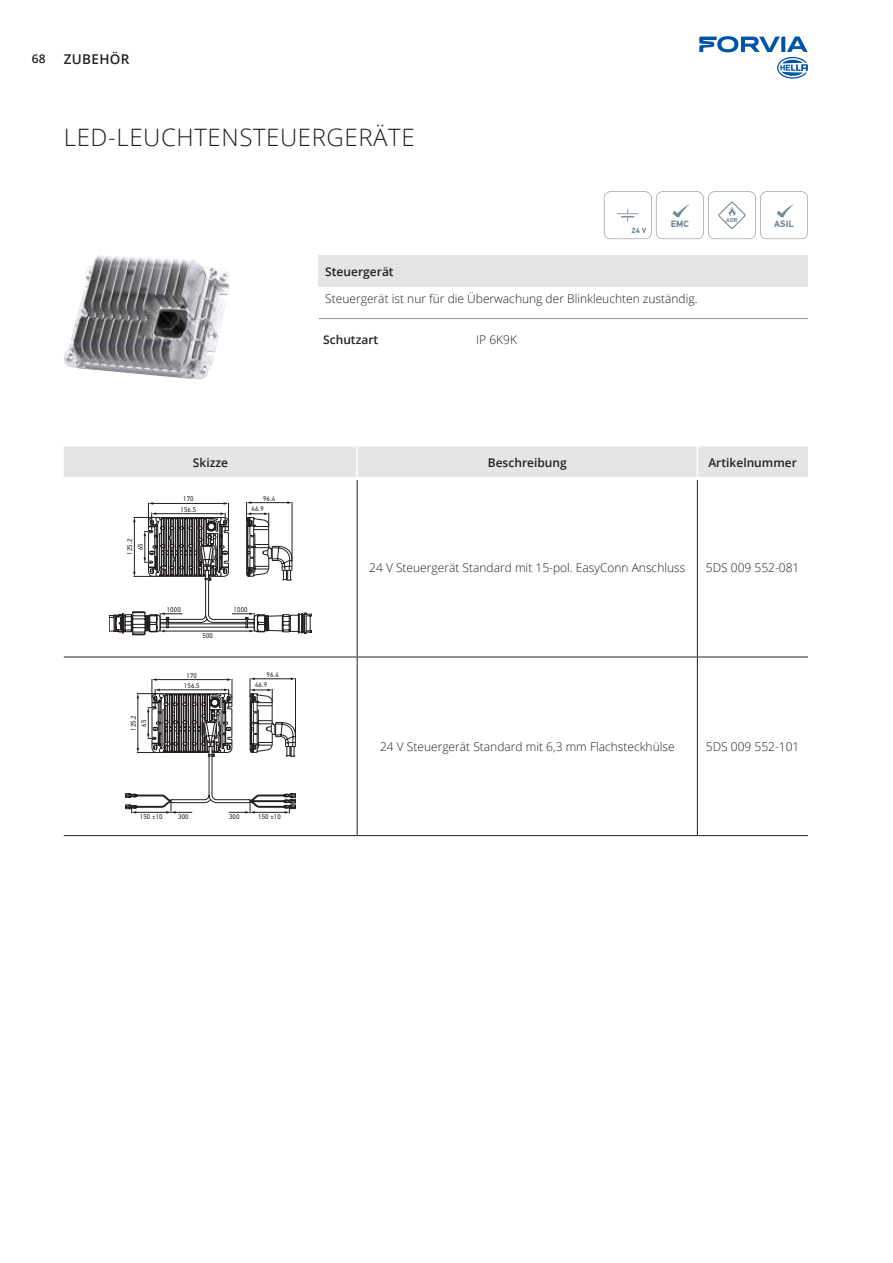
<style>
.page{position:relative;width:893px;height:1263px;background:#fff}
.page>*{position:absolute;margin:0;border:0;box-sizing:border-box;transform-origin:0 0}
.t1{font:300 24px "Open Sans";letter-spacing:.025em;color:#231f20}
.t2{font:600 13.5px "Open Sans";letter-spacing:.025em;color:#231f20}
.t3{font:300 12px "Open Sans";color:#231f20}
.t4{font:600 12px "Open Sans";color:#231f20}
.t5{font:700 9.3px "Hella DIN Universal";color:#758a99}
.t6{font:700 7.65px "Hella DIN Universal";color:#758a99}
.t7{font:6.9px/10.5px "Hella DIN Universal";letter-spacing:.015em;color:#231f20;text-align:center}
.t8{font:700 5.7px "Hella DIN Universal";color:#758a99}
</style>
<div class="page">
<svg style="left:699px;top:36px;width:109px;height:43px"></svg>
<img style="left:64px;top:255px;width:166px;height:124px">
<div style="left:319px;top:255px;width:489px;height:32px;background:#e4e5e6"></div>
<hr style="left:319px;top:318px;width:153px;height:1px;background:#949698">
<hr style="left:472px;top:318px;width:336px;height:1px;background:#949698">
<div style="left:64px;top:446px;width:744px;height:31px;background:#e4e5e6"></div>
<hr style="left:356px;top:446px;width:2px;height:31px;background:#fff">
<hr style="left:697px;top:446px;width:1px;height:31px;background:#fff">
<hr style="left:357px;top:480px;width:1px;height:177px;background:#231f20">
<hr style="left:697px;top:480px;width:1px;height:177px;background:#231f20">
<hr style="left:357px;top:657px;width:1px;height:178px;background:#231f20">
<hr style="left:697px;top:657px;width:1px;height:178px;background:#231f20">
<hr style="left:64px;top:657px;width:293px;height:1px;background:#231f20">
<hr style="left:357px;top:657px;width:340px;height:1px;background:#231f20">
<hr style="left:697px;top:657px;width:111px;height:1px;background:#231f20">
<hr style="left:64px;top:835px;width:293px;height:1px;background:#231f20">
<hr style="left:357px;top:835px;width:340px;height:1px;background:#231f20">
<hr style="left:697px;top:835px;width:111px;height:1px;background:#231f20">
<svg style="left:109px;top:501px;width:203px;height:134px"></svg>
<svg style="left:125px;top:677px;width:171px;height:136px"></svg>
<svg style="left:604px;top:191px;width:204px;height:48px"></svg>
<p class="t4" style="left:32px;top:50px;width:15px">68</p>
<p class="t2" style="left:64px;top:50px;width:67px">ZUBEHÖR</p>
<h1 class="t1" style="left:64px;top:121px;width:352px">LED-LEUCHTENSTEUERGERÄTE</h1>
<p class="t6" style="left:631px;top:225px;width:17px">24 V</p>
<p class="t5" style="left:671px;top:217px;width:20px">EMC</p>
<p class="t4" style="left:325px;top:263px;width:70px">Steuergerät</p>
<p class="t3" style="left:325px;top:290px;width:374px">Steuergerät ist nur für die Überwachung der Blinkleuchten zuständig.</p>
<p class="t4" style="left:323px;top:331px;width:57px">Schutzart</p>
<p class="t3" style="left:476px;top:331px;width:42px">IP 6K9K</p>
<p class="t8" style="left:726px;top:216px;width:13px">ADR</p>
<p class="t5" style="left:774px;top:217px;width:21px">ASIL</p>
<p class="t4" style="left:193px;top:454px;width:37px">Skizze</p>
<p class="t4" style="left:488px;top:454px;width:81px">Beschreibung</p>
<p class="t4" style="left:708px;top:454px;width:90px">Artikelnummer</p>
<p class="t7" style="left:125px;top:555px;width:17px;rotate:-90deg">125.2</p>
<p class="t7" style="left:136px;top:550px;width:8px;rotate:-90deg">65</p>
<p class="t7" style="left:129px;top:731px;width:17px;rotate:-90deg">125.2</p>
<p class="t7" style="left:139px;top:726px;width:8px;rotate:-90deg">65</p>
<p class="t7" style="left:263px;top:493px;width:14px">96.4</p>
<p class="t7" style="left:180px;top:494px;width:17px">170<br>156.5</p>
<p class="t7" style="left:252px;top:504px;width:14px">46.9</p>
<p class="t7" style="left:167px;top:605px;width:15px">1000</p>
<p class="t7" style="left:234px;top:605px;width:15px">1000</p>
<p class="t7" style="left:203px;top:631px;width:12px">500</p>
<p class="t7" style="left:267px;top:670px;width:14px">96.4</p>
<p class="t7" style="left:184px;top:670px;width:17px">170<br>156.5</p>
<p class="t7" style="left:255px;top:680px;width:14px">46.9</p>
<p class="t7" style="left:140px;top:812px;width:24px">150 ±10</p>
<p class="t7" style="left:178px;top:812px;width:12px">300</p>
<p class="t7" style="left:229px;top:812px;width:12px">300</p>
<p class="t7" style="left:258px;top:812px;width:24px">150 ±10</p>
<p class="t3" style="left:369px;top:560px;width:318px">24 V Steuergerät Standard mit 15-pol. EasyConn Anschluss</p>
<p class="t3" style="left:706px;top:560px;width:95px">5DS 009 552-081</p>
<p class="t3" style="left:380px;top:738px;width:296px">24 V Steuergerät Standard mit 6,3 mm Flachsteckhülse</p>
<p class="t3" style="left:706px;top:738px;width:95px">5DS 009 552-101</p>
</div>
